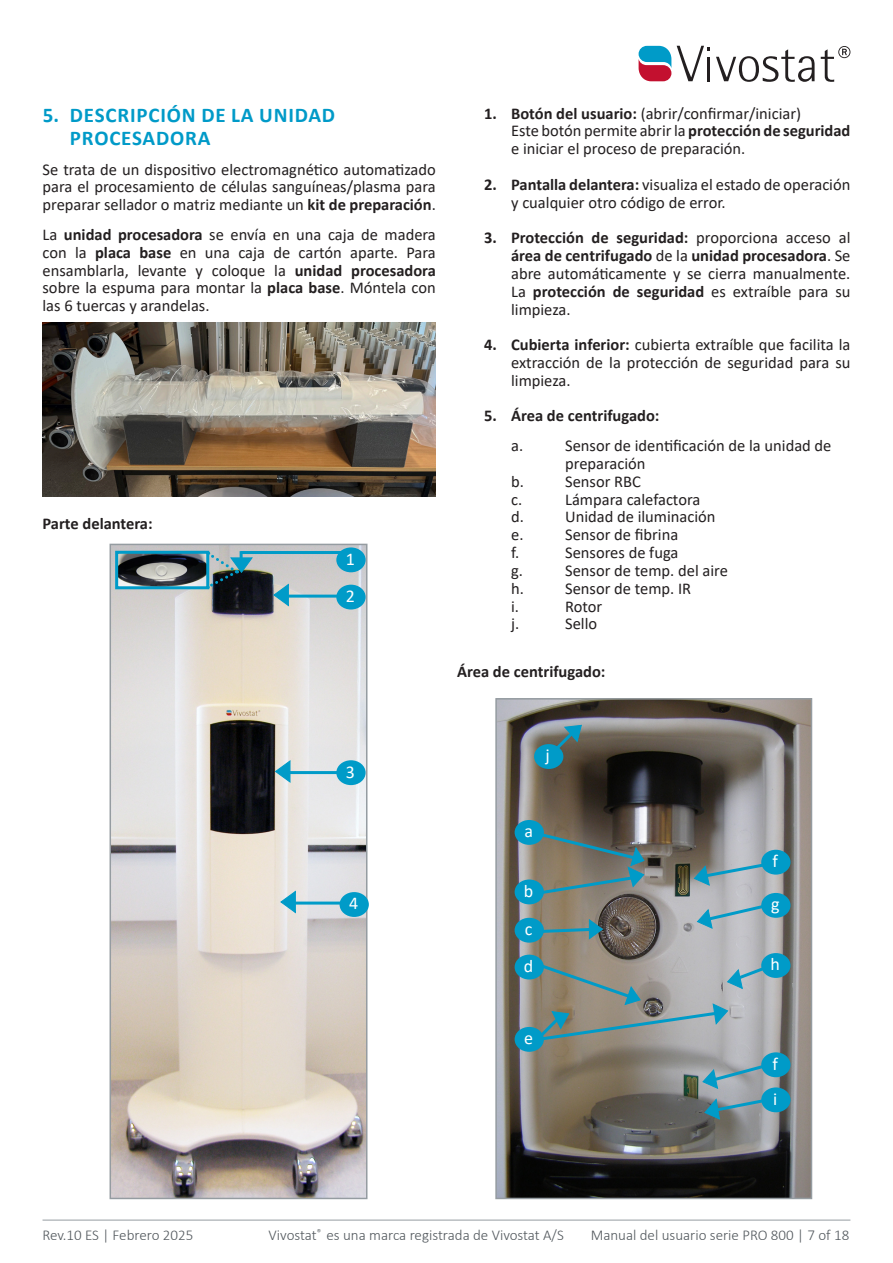
<style>
.page{position:relative;width:893px;height:1263px;background:#fff}
.page>*{position:absolute;margin:0;border:0;box-sizing:border-box;transform-origin:0 0}
.t1{font:700 21px/22.6px "Calibri";letter-spacing:.04em;color:#009ac8}
.t2{font:18px "Calibri";color:#fff}
.Normal_wrd_1{font:16.5px/17.9px "Calibri";color:#231f20;text-align:justify}
.List_Paragraph_wrd_1{font:16.5px/17.9px "Calibri";color:#231f20}
.Numbered_bullets_wrd_1{font:16.5px/17.9px "Calibri";color:#231f20}
.Normal_wrd_1-2{font:700 16.5px "Calibri";color:#231f20}
.t3{font:300 15px "Calibri";color:#51575c}
.s1{font-weight:700}
</style>
<div class="page">
<img style="left:113px;top:547px;width:251px;height:649px">
<div style="left:110px;top:544px;width:257px;height:655px;border:2px solid #959ca1"></div>
<hr style="left:284px;top:595px;width:64px;height:3px;background:#009bc8">
<svg style="left:273px;top:582px;width:16px;height:25px"></svg>
<div style="left:337px;top:586px;width:27px;height:22px;background:#009bc8;border-radius:50%"></div>
<div style="left:336px;top:585px;width:30px;height:24px;border:2px solid #009bc8;border-radius:50%"></div>
<hr style="left:286px;top:771px;width:64px;height:3px;background:#009bc8">
<svg style="left:274px;top:759px;width:17px;height:25px"></svg>
<div style="left:337px;top:761px;width:27px;height:23px;background:#009bc8;border-radius:50%"></div>
<div style="left:336px;top:760px;width:30px;height:25px;border:2px solid #009bc8;border-radius:50%"></div>
<hr style="left:287px;top:901px;width:63px;height:3px;background:#009bc8">
<svg style="left:279px;top:889px;width:17px;height:25px"></svg>
<div style="left:341px;top:893px;width:27px;height:23px;background:#009bc8;border-radius:50%"></div>
<div style="left:340px;top:892px;width:29px;height:25px;border:2px solid #009bc8;border-radius:50%"></div>
<hr style="left:241px;top:551px;width:110px;height:3px;background:#009bc8">
<div style="left:337px;top:549px;width:27px;height:22px;background:#009bc8;border-radius:50%"></div>
<div style="left:336px;top:547px;width:30px;height:25px;border:2px solid #009bc8;border-radius:50%"></div>
<img style="left:119px;top:555px;width:86px;height:30px">
<div style="left:115px;top:551px;width:94px;height:38px;border:3px solid #009bc8"></div>
<svg style="left:206px;top:551px;width:48px;height:39px;background:#4e727c"></svg>
<img style="left:498px;top:701px;width:311px;height:495px">
<div style="left:495px;top:698px;width:317px;height:501px;border:2px solid #959ca1"></div>
<svg style="left:530px;top:829px;width:115px;height:68px;background:#717870"></svg>
<svg style="left:534px;top:918px;width:70px;height:23px"></svg>
<svg style="left:693px;top:861px;width:76px;height:26px;background:#8ea7af"></svg>
<svg style="left:696px;top:902px;width:73px;height:28px;background:#9db5bf"></svg>
<svg style="left:534px;top:961px;width:238px;height:81px;background:#979e9c"></svg>
<svg style="left:702px;top:1062px;width:68px;height:28px;background:#8ba5af"></svg>
<svg style="left:703px;top:1097px;width:64px;height:24px"></svg>
<div style="left:762px;top:1088px;width:27px;height:23px;background:#009bc8;border-radius:50%"></div>
<div style="left:761px;top:1087px;width:29px;height:25px;border:2px solid #009bc8;border-radius:50%"></div>
<div style="left:762px;top:1053px;width:27px;height:23px;background:#009bc8;border-radius:50%"></div>
<div style="left:761px;top:1052px;width:29px;height:25px;border:2px solid #009bc8;border-radius:50%"></div>
<div style="left:762px;top:954px;width:27px;height:23px;background:#009bc8;border-radius:50%"></div>
<div style="left:761px;top:953px;width:29px;height:25px;border:2px solid #009bc8;border-radius:50%"></div>
<div style="left:762px;top:894px;width:27px;height:23px;background:#009bc8;border-radius:50%"></div>
<div style="left:761px;top:893px;width:29px;height:25px;border:2px solid #009bc8;border-radius:50%"></div>
<div style="left:762px;top:851px;width:27px;height:22px;background:#009bc8;border-radius:50%"></div>
<div style="left:761px;top:850px;width:29px;height:24px;border:2px solid #009bc8;border-radius:50%"></div>
<div style="left:516px;top:956px;width:27px;height:22px;background:#009bc8;border-radius:50%"></div>
<div style="left:515px;top:955px;width:29px;height:24px;border:2px solid #009bc8;border-radius:50%"></div>
<div style="left:516px;top:919px;width:27px;height:22px;background:#009bc8;border-radius:50%"></div>
<div style="left:515px;top:918px;width:29px;height:25px;border:2px solid #009bc8;border-radius:50%"></div>
<div style="left:516px;top:881px;width:27px;height:22px;background:#009bc8;border-radius:50%"></div>
<div style="left:515px;top:879px;width:29px;height:25px;border:2px solid #009bc8;border-radius:50%"></div>
<div style="left:516px;top:821px;width:27px;height:23px;background:#009bc8;border-radius:50%"></div>
<div style="left:515px;top:820px;width:29px;height:25px;border:2px solid #009bc8;border-radius:50%"></div>
<div style="left:516px;top:1028px;width:27px;height:23px;background:#009bc8;border-radius:50%"></div>
<div style="left:515px;top:1027px;width:29px;height:25px;border:2px solid #009bc8;border-radius:50%"></div>
<svg style="left:551px;top:724px;width:32px;height:30px"></svg>
<div style="left:535px;top:745px;width:27px;height:23px;background:#009bc8;border-radius:50%"></div>
<div style="left:534px;top:744px;width:29px;height:25px;border:2px solid #009bc8;border-radius:50%"></div>
<img style="left:43px;top:322px;width:393px;height:174px">
<svg style="left:639px;top:46px;width:32px;height:35px"></svg>
<svg style="left:821px;top:46px;width:29px;height:36px"></svg>
<svg style="left:716px;top:49px;width:98px;height:33px"></svg>
<svg style="left:677px;top:46px;width:33px;height:35px"></svg>
<hr style="left:43px;top:1220px;width:807px;height:1px;background:#959ca1">
<p class="t1" style="left:70px;top:103px;width:267px;text-indent:-27px">5. DESCRIPCIÓN DE LA UNIDAD<br>PROCESADORA</p>
<p class="Normal_wrd_1" style="left:43px;top:160px;width:395px">Se trata de un dispositivo electromagnético automatizado para el procesamiento de células sanguíneas/plasma para preparar sellador o matriz mediante un <span class="s1">kit de preparación</span>.</p>
<p class="Normal_wrd_1" style="left:43px;top:225px;width:395px">La <span class="s1">unidad procesadora</span> se envía en una caja de madera con la <span class="s1">placa base</span> en una caja de cartón aparte. Para ensamblarla, levante y coloque la <span class="s1">unidad procesadora </span>sobre la espuma para montar la <span class="s1">placa base</span>. Móntela con las 6 tuercas y arandelas.</p>
<p class="Normal_wrd_1-2" style="left:43px;top:511px;width:112px">Parte delantera:</p>
<p class="t2" style="left:346px;top:546px;width:11px">1</p>
<p class="t2" style="left:346px;top:583px;width:11px">2</p>
<p class="Normal_wrd_1" style="left:484px;top:104px;width:318px"><span class="s1">1. Botón del usuario:</span> (abrir/confirmar/iniciar)</p>
<p class="Numbered_bullets_wrd_1" style="left:511px;top:122px;width:341px">Este botón permite abrir la <span class="s1">protección de seguridad </span>e iniciar el proceso de preparación.</p>
<p class="Normal_wrd_1" style="left:511px;top:175px;width:341px;text-indent:-27px"><span class="s1">2. Pantalla delantera:</span> visualiza el estado de operación y cualquier otro código de error.</p>
<p class="Normal_wrd_1" style="left:511px;top:229px;width:341px;text-indent:-27px"><span class="s1">3. Protección de seguridad:</span> proporciona acceso al <span class="s1">área de centrifugado</span> de la <span class="s1">unidad procesadora</span>. Se abre automáticamente y se cierra manualmente.<br>La <span class="s1">protección de seguridad</span> es extraíble para su limpieza.</p>
<p class="Normal_wrd_1" style="left:511px;top:335px;width:341px;text-indent:-27px"><span class="s1">4. Cubierta inferior:</span> cubierta extraíble que facilita la extracción de la protección de seguridad para su limpieza.</p>
<p class="Normal_wrd_1-2" style="left:484px;top:404px;width:177px">5. Área de centrifugado:</p>
<p class="List_Paragraph_wrd_1" style="left:511px;top:436px;width:14px">a.</p>
<p class="List_Paragraph_wrd_1" style="left:565px;top:436px;width:268px">Sensor de identificación de la unidad de preparación</p>
<p class="List_Paragraph_wrd_1" style="left:511px;top:472px;width:14px">b.</p>
<p class="List_Paragraph_wrd_1" style="left:565px;top:472px;width:77px">Sensor RBC</p>
<p class="List_Paragraph_wrd_1" style="left:511px;top:490px;width:13px">c.</p>
<p class="List_Paragraph_wrd_1" style="left:565px;top:490px;width:137px">Lámpara calefactora</p>
<p class="List_Paragraph_wrd_1" style="left:511px;top:508px;width:14px">d.</p>
<p class="List_Paragraph_wrd_1" style="left:565px;top:508px;width:152px">Unidad de iluminación</p>
<p class="List_Paragraph_wrd_1" style="left:511px;top:525px;width:14px">e.</p>
<p class="List_Paragraph_wrd_1" style="left:565px;top:525px;width:115px">Sensor de fibrina</p>
<p class="List_Paragraph_wrd_1" style="left:511px;top:543px;width:10px">f.</p>
<p class="List_Paragraph_wrd_1" style="left:565px;top:543px;width:115px">Sensores de fuga</p>
<p class="List_Paragraph_wrd_1" style="left:511px;top:561px;width:13px">g.</p>
<p class="List_Paragraph_wrd_1" style="left:565px;top:561px;width:164px">Sensor de temp. del aire</p>
<p class="List_Paragraph_wrd_1" style="left:511px;top:579px;width:14px">h.</p>
<p class="List_Paragraph_wrd_1" style="left:565px;top:579px;width:128px">Sensor de temp. IR</p>
<p class="List_Paragraph_wrd_1" style="left:511px;top:597px;width:9px">i.</p>
<p class="List_Paragraph_wrd_1" style="left:565px;top:597px;width:39px">Rotor</p>
<p class="List_Paragraph_wrd_1" style="left:511px;top:614px;width:10px">j.</p>
<p class="List_Paragraph_wrd_1" style="left:565px;top:614px;width:34px">Sello</p>
<p class="Normal_wrd_1-2" style="left:457px;top:660px;width:150px">Área de centrifugado:</p>
<p class="t2" style="left:346px;top:759px;width:11px">3</p>
<p class="t2" style="left:349px;top:891px;width:11px">4</p>
<p class="t2" style="left:545px;top:743px;width:6px">j</p>
<p class="t2" style="left:524px;top:819px;width:10px">a</p>
<p class="t2" style="left:524px;top:878px;width:11px">b</p>
<p class="t2" style="left:525px;top:916px;width:9px">c</p>
<p class="t2" style="left:524px;top:953px;width:11px">d</p>
<p class="t2" style="left:524px;top:1026px;width:10px">e</p>
<p class="t2" style="left:772px;top:848px;width:7px">f</p>
<p class="t2" style="left:771px;top:892px;width:10px">g</p>
<p class="t2" style="left:771px;top:952px;width:11px">h</p>
<p class="t2" style="left:772px;top:1051px;width:7px">f</p>
<p class="t2" style="left:773px;top:1086px;width:6px">i</p>
<p class="t3" style="left:43px;top:1226px;width:152px">Rev.10 ES | Febrero 2025</p>
<p class="t3" style="left:269px;top:1226px;width:297px">Vivostat<sup>®</sup> es una marca registrada de Vivostat A/S</p>
<p class="t3" style="left:591px;top:1226px;width:260px">Manual del usuario serie PRO 800 | 7 of 18</p>
</div>
